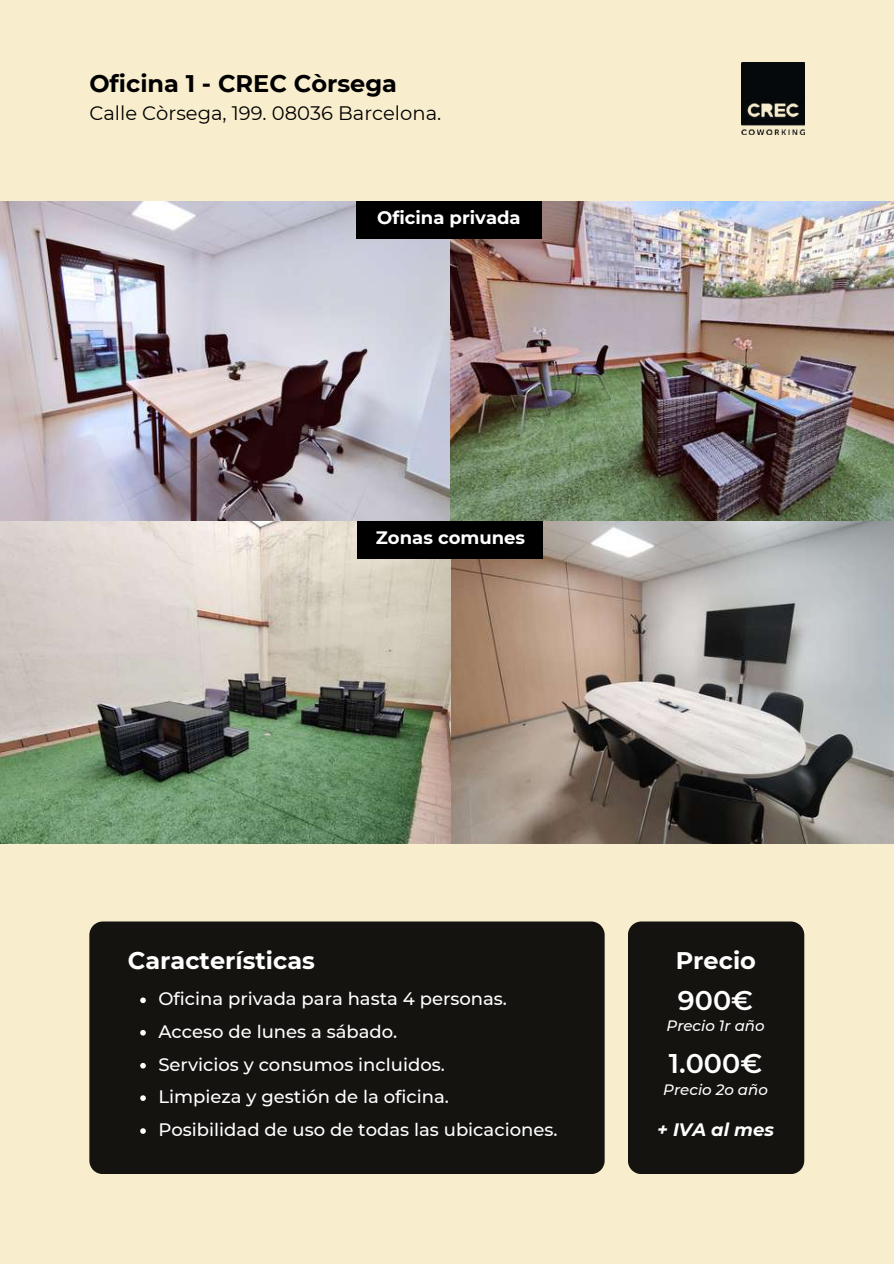
<style>
.page{position:relative;width:894px;height:1264px;background:#fff}
.page>*{position:absolute;margin:0;border:0;box-sizing:border-box;transform-origin:0 0}
.t1{font:600 27px "Montserrat";color:#fff}
.t2{font:700 24px "Montserrat";color:#fff}
.t3{font:700 24px "Montserrat";color:#000}
.t4{font:19.5px "Montserrat";color:#000}
.t5{font:500 18px/32.7px "Montserrat";color:#fff}
.t6{font:700 18px "Montserrat";color:#fff}
.t7{font:italic 700 18px "Montserrat";color:#fff}
.t8{font:italic 500 15px "Montserrat";color:#fff}
</style>
<div class="page">
<div style="left:0;top:0;width:893px;height:1263px;background:#f8edcc"></div>
<img style="left:449px;top:201px;width:444px;height:320px">
<img style="left:0;top:201px;width:449px;height:320px">
<div style="left:89px;top:921px;width:515px;height:253px;background:#141310"></div>
<img style="left:0;top:521px;width:893px;height:322px">
<div style="left:628px;top:921px;width:176px;height:253px;background:#141310"></div>
<svg style="left:140px;top:997px;width:6px;height:6px"></svg>
<svg style="left:140px;top:1029px;width:6px;height:6px"></svg>
<svg style="left:140px;top:1062px;width:6px;height:6px"></svg>
<div style="left:358px;top:521px;width:185px;height:37px;background:#000"></div>
<div style="left:356px;top:201px;width:185px;height:37px;background:#000"></div>
<svg style="left:140px;top:1128px;width:6px;height:5px"></svg>
<svg style="left:140px;top:1095px;width:6px;height:5px"></svg>
<img style="left:741px;top:62px;width:63px;height:72px">
<h2 class="t3" style="left:89px;top:68px;width:309px">Oficina 1 - CREC Còrsega</h2>
<p class="t4" style="left:89px;top:101px;width:353px">Calle Còrsega, 199. 08036 Barcelona.</p>
<p class="t6" style="left:377px;top:206px;width:145px">Oficina privada</p>
<p class="t6" style="left:376px;top:526px;width:151px">Zonas comunes</p>
<h2 class="t2" style="left:128px;top:945px;width:188px">Características</h2>
<p class="t5" style="left:158px;top:982px;width:350px">Oficina privada para hasta 4 personas.<br>Acceso de lunes a sábado.<br>Servicios y consumos incluidos.</p>
<p class="t5" style="left:158px;top:1080px;width:292px">Limpieza y gestión de la oficina.</p>
<p class="t5" style="left:158px;top:1113px;width:400px">Posibilidad de uso de todas las ubicaciones.</p>
<h2 class="t2" style="left:675px;top:945px;width:82px">Precio</h2>
<h1 class="t1" style="left:677px;top:984px;width:77px">900€</h1>
<p class="t8" style="left:666px;top:1016px;width:100px">Precio 1r año</p>
<h1 class="t1" style="left:668px;top:1047px;width:95px">1.000€</h1>
<p class="t8" style="left:663px;top:1080px;width:106px">Precio 2o año</p>
<p class="t7" style="left:657px;top:1118px;width:118px">+ IVA al mes</p>
</div>
